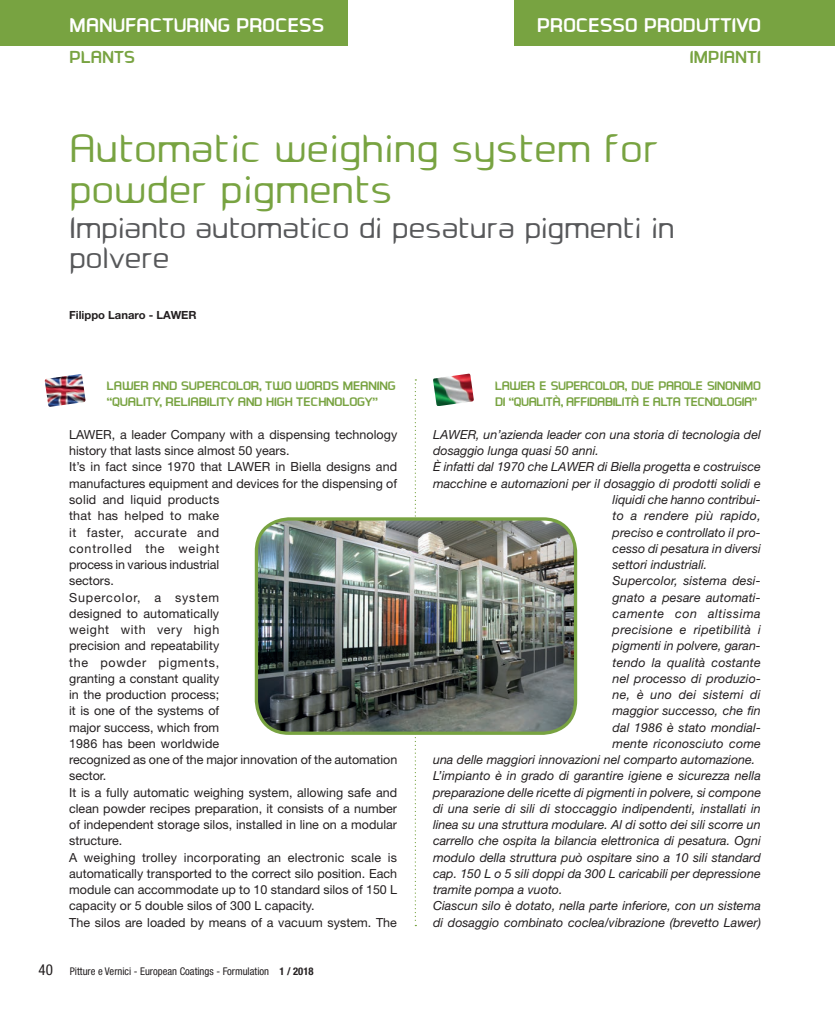
<style>
.page{position:relative;width:835px;height:1013px;background:#fff}
.page>*{position:absolute;margin:0;border:0;box-sizing:border-box;transform-origin:0 0}
.t1{font:40px/41.2px "Ea Designer";color:#78a341}
.t2{font:30px/30px "Ea Designer";letter-spacing:-.015em;color:#57585a}
.t3{font:700 20px "Ea Designer";color:#fff}
.t4{font:700 17.5px "Ea Designer";color:#78a341}
.t5{font:italic 12.5px "Helvetica Neue";color:#231f20}
.t6{font:12.5px/16.2px "Helvetica Neue";color:#231f20}
.t7{font:700 12.5px/16.2px "Ea Designer";letter-spacing:-.02em;color:#78a341}
.t8{font:italic 12.5px "Helvetica Neue";letter-spacing:.02em;color:#231f20}
.t9{font:italic 12.5px "Helvetica Neue";letter-spacing:.025em;color:#231f20}
.t10{font:italic 12.5px "Helvetica Neue";letter-spacing:.045em;color:#231f20}
.t11{font:700 11.25px "Helvetica Neue";color:#231f20}
.t12{font:condensed 10.62px "Helvetica Neue";color:#231f20}
.s1{font-size:15px}
.s2{font-weight:700}
</style>
<div class="page">
<div style="left:0;top:0;width:347px;height:46px;background:#78a341"></div>
<div style="left:514px;top:0;width:320px;height:46px;background:#78a341"></div>
<svg style="left:414px;top:379px;width:2px;height:547px"></svg>
<img style="left:256px;top:519px;width:319px;height:214px">
<div style="left:255px;top:517px;width:322px;height:218px;border:3px solid #78a341;border-radius:33px"></div>
<img style="left:45px;top:374px;width:41px;height:33px">
<img style="left:433px;top:375px;width:40px;height:31px">
<h3 class="t3" style="left:70px;top:13px;width:256px">MANUFACTURING PROCESS</h3>
<h3 class="t3" style="left:537px;top:13px;width:225px">PROCESSO PRODUTTIVO</h3>
<h3 class="t4" style="left:70px;top:47px;width:67px">PLANTS</h3>
<h3 class="t4" style="left:689px;top:47px;width:73px">IMPIANTI</h3>
<h1 class="t1" style="left:69px;top:127px;width:591px">Automatic weighing system for powder pigments</h1>
<h2 class="t2" style="left:69px;top:213px;width:607px">Impianto automatico di pesatura pigmenti in polvere</h2>
<p class="t11" style="left:69px;top:307px;width:129px">Filippo Lanaro - LAWER</p>
<p class="t7" style="left:107px;top:378px;width:290px">LAWER AND SUPERCOLOR, TWO WORDS MEANING “QUALITY, RELIABILITY AND HIGH TECHNOLOGY”</p>
<p class="t6" style="left:69px;top:426px;width:329px">LAWER, a leader Company with a dispensing technology history that lasts since almost 50 years.<br>It’s in fact since 1970 that LAWER in Biella designs and manufactures equipment and devices for the dispensing of solid and liquid products<br>that has helped to make<br>it faster, accurate and<br>controlled the weight<br>process in various industrial<br>sectors.<br>Supercolor, a system<br>designed to automatically<br>weight with very high<br>precision and repeatability<br>the powder pigments,<br>granting a constant quality<br>in the production process;<br>it is one of the systems of<br>major success, which from<br>1986 has been worldwide<br>recognized as one of the major innovation of the automation sector.<br>It is a fully automatic weighing system, allowing safe and clean powder recipes preparation, it consists of a number of independent storage silos, installed in line on a modular structure.<br>A weighing trolley incorporating an electronic scale is automatically transported to the correct silo position. Each module can accommodate up to 10 standard silos of 150 L capacity or 5 double silos of 300 L capacity.<br>The silos are loaded by means of a vacuum system. The</p>
<p class="t12" style="left:39px;top:965px;width:276px"><span class="s1">40</span> Pitture e Vernici - European Coatings - Formulation <span class="s2">1 / 2018</span></p>
<p class="t7" style="left:495px;top:378px;width:267px">LAWER E SUPERCOLOR, DUE PAROLE SINONIMO<br>DI “QUALITÀ, AFFIDABILITÀ E ALTA TECNOLOGIA”</p>
<p class="t5" style="left:433px;top:427px;width:329px">LAWER, un’azienda leader con una storia di tecnologia del</p>
<p class="t5" style="left:433px;top:443px;width:167px">dosaggio lunga quasi 50 anni.</p>
<p class="t5" style="left:433px;top:459px;width:329px">È infatti dal 1970 che LAWER di Biella progetta e costruisce</p>
<p class="t5" style="left:433px;top:476px;width:329px">macchine e automazioni per il dosaggio di prodotti solidi e</p>
<p class="t5" style="left:612px;top:492px;width:150px">liquidi che hanno contribui-</p>
<p class="t8" style="left:612px;top:508px;width:150px">to a rendere più rapido,</p>
<p class="t5" style="left:612px;top:524px;width:150px">preciso e controllato il pro-</p>
<p class="t5" style="left:612px;top:541px;width:150px">cesso di pesatura in diversi</p>
<p class="t5" style="left:612px;top:557px;width:96px">settori industriali.</p>
<p class="t5" style="left:612px;top:573px;width:149px">Supercolor, sistema desi-</p>
<p class="t5" style="left:612px;top:589px;width:149px">gnato a pesare automati-</p>
<p class="t10" style="left:612px;top:606px;width:150px">camente con altissima</p>
<p class="t9" style="left:612px;top:622px;width:150px">precisione e ripetibilità i</p>
<p class="t5" style="left:612px;top:638px;width:150px">pigmenti in polvere, garan-</p>
<p class="t5" style="left:612px;top:654px;width:150px">tendo la qualità costante</p>
<p class="t5" style="left:612px;top:671px;width:150px">nel processo di produzio-</p>
<p class="t8" style="left:612px;top:687px;width:150px">ne, è uno dei sistemi di</p>
<p class="t5" style="left:612px;top:703px;width:150px">maggior successo, che fin</p>
<p class="t5" style="left:612px;top:719px;width:150px">dal 1986 è stato mondial-</p>
<p class="t5" style="left:612px;top:736px;width:150px">mente riconosciuto come</p>
<p class="t5" style="left:433px;top:752px;width:324px">una delle maggiori innovazioni nel comparto automazione.</p>
<p class="t5" style="left:433px;top:768px;width:329px">L’impianto è in grado di garantire igiene e sicurezza nella</p>
<p class="t5" style="left:433px;top:784px;width:329px">preparazione delle ricette di pigmenti in polvere, si compone</p>
<p class="t5" style="left:433px;top:801px;width:329px">di una serie di sili di stoccaggio indipendenti, installati in</p>
<p class="t5" style="left:433px;top:817px;width:329px">linea su una struttura modulare. Al di sotto dei sili scorre un</p>
<p class="t5" style="left:433px;top:833px;width:329px">carrello che ospita la bilancia elettronica di pesatura. Ogni</p>
<p class="t5" style="left:433px;top:849px;width:329px">modulo della struttura può ospitare sino a 10 sili standard</p>
<p class="t5" style="left:433px;top:866px;width:329px">cap. 150 L o 5 sili doppi da 300 L caricabili per depressione</p>
<p class="t5" style="left:433px;top:882px;width:131px">tramite pompa a vuoto.</p>
<p class="t5" style="left:433px;top:898px;width:329px">Ciascun silo è dotato, nella parte inferiore, con un sistema</p>
<p class="t5" style="left:433px;top:914px;width:329px">di dosaggio combinato coclea/vibrazione (brevetto Lawer)</p>
</div>
